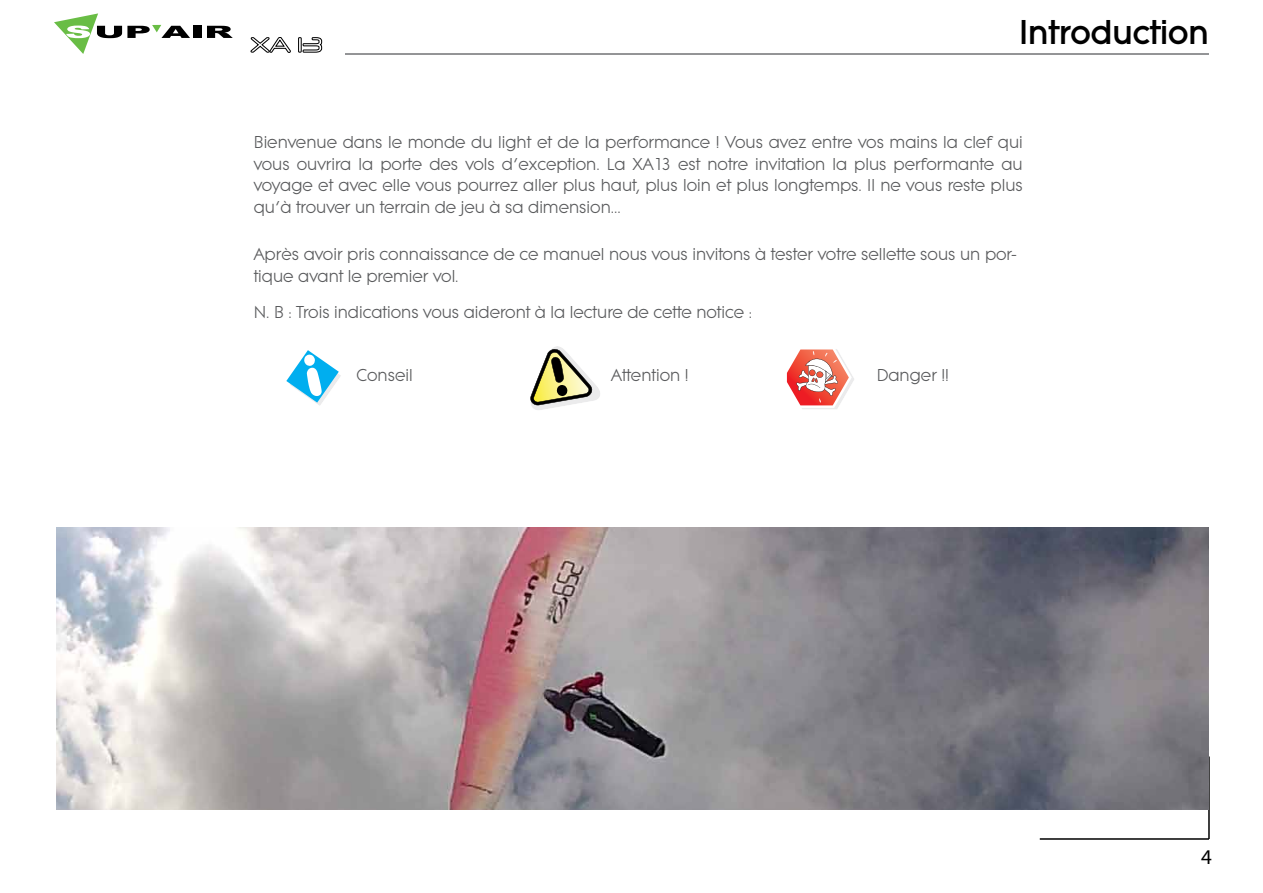
<style>
.page{position:relative;width:1263px;height:893px;background:#fff}
.page>*{position:absolute;margin:0;border:0;box-sizing:border-box;transform-origin:0 0}
.t1{font:800 36px "Litera EF";color:#000}
.t2{font:21px "Myriad Pro";color:#000}
.t3{font:18px/21.6px "Litera EF";color:#58595b;text-align:justify}
</style>
<div class="page">
<hr style="left:345px;top:53px;width:864px;height:2px;background:#717275">
<hr style="left:1208px;top:756px;width:2px;height:83px;background:#000">
<hr style="left:1040px;top:838px;width:169px;height:2px;background:#000">
<div style="left:193px;top:26px;width:8px;height:12px;background:#000"></div>
<svg style="left:207px;top:26px;width:26px;height:12px"></svg>
<svg style="left:54px;top:13px;width:136px;height:41px"></svg>
<svg style="left:250px;top:37px;width:41px;height:16px"></svg>
<svg style="left:298px;top:37px;width:25px;height:16px"></svg>
<svg style="left:530px;top:346px;width:70px;height:64px"></svg>
<svg style="left:286px;top:350px;width:55px;height:56px"></svg>
<svg style="left:786px;top:349px;width:68px;height:60px"></svg>
<img style="left:57px;top:527px;width:1152px;height:283px">
<h1 class="t1" style="left:1019px;top:12px;width:191px">Introduction</h1>
<p class="t3" style="left:254px;top:132px;width:770px">Bienvenue dans le monde du light et de la performance ! Vous avez entre vos mains la clef qui vous ouvrira la porte des vols d’exception. La XA13 est notre invitation la plus performante au voyage et avec elle vous pourrez aller plus haut, plus loin et plus longtemps. Il ne vous reste plus qu’à trouver un terrain de jeu à sa dimension...</p>
<p class="t3" style="left:254px;top:244px;width:764px">Après avoir pris connaissance de ce manuel nous vous invitons à tester votre sellette sous un por&shy;tique avant le premier vol.</p>
<p class="t3" style="left:254px;top:301px;width:500px">N. B : Trois indications vous aideront à la lecture de cette notice :</p>
<p class="t3" style="left:356px;top:365px;width:58px">Conseil</p>
<p class="t3" style="left:611px;top:365px;width:79px">Attention !</p>
<p class="t3" style="left:877px;top:365px;width:74px">Danger !!</p>
<p class="t2" style="left:1201px;top:844px;width:12px">4</p>
</div>
